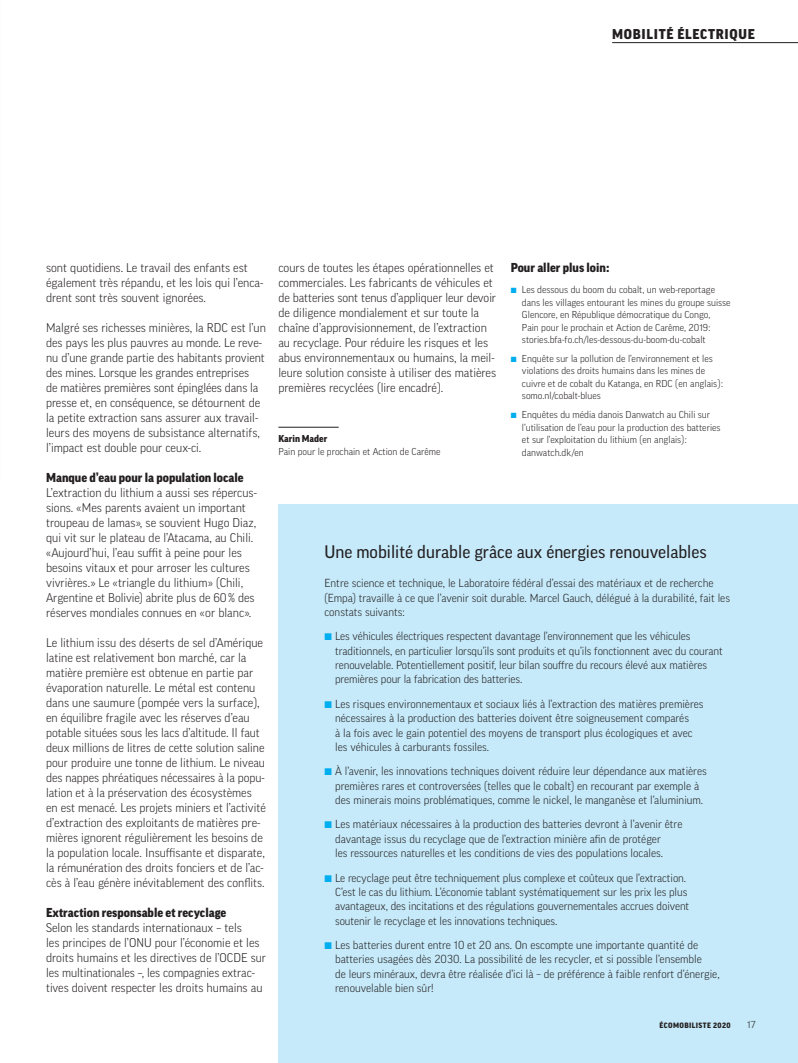
<style>
.page{position:relative;width:798px;height:1063px;background:#fff}
.page>*{position:absolute;margin:0;border:0;box-sizing:border-box;transform-origin:0 0}
.t1{font:17.5px "Good OT News";color:#231f20}
.t2{font:900 13.75px "Good OT";letter-spacing:.05em;color:#231f20}
.t3{font:900 12.5px "Good OT";color:#231f20}
.t4{font:300 12.25px/15px "Good OT";color:#231f20}
.t5{font:300 11.25px/14.4px "Good OT";color:#231f20}
.t6{font:300 9.75px/12.5px "Good OT";color:#231f20}
.t7{font:900 9.75px "Good OT";color:#231f20}
.t8{font:900 7.5px "Good OT";letter-spacing:.05em;color:#231f20}
.s1{color:#00aeef}
</style>
<div class="page">
<hr style="left:278px;top:427px;width:60px;height:1px;background:#231f20">
<div style="left:278px;top:504px;width:519px;height:559px;background:#c6eafa"></div>
<hr style="left:612px;top:42px;width:185px;height:1px;background:#231f20">
<p class="t2" style="left:612px;top:26px;width:144px">MOBILITÉ ÉLECTRIQUE</p>
<p class="t4" style="left:46px;top:260px;width:219px">sont quotidiens. Le travail des enfants est également très répandu, et les lois qui l’enca&shy;drent sont très souvent ignorées.</p>
<p class="t4" style="left:46px;top:320px;width:221px">Malgré ses richesses minières, la RDC est l’un des pays les plus pauvres au monde. Le reve&shy;nu d’une grande partie des habitants provient des mines. Lorsque les grandes entreprises<br>de matières premières sont épinglées dans la presse et, en conséquence, se détournent de la petite extraction sans assurer aux travail&shy;leurs des moyens de subsistance alternatifs, l’impact est double pour ceux-ci.</p>
<p class="t3" style="left:46px;top:471px;width:199px">Manque d’eau pour la population locale</p>
<p class="t4" style="left:46px;top:485px;width:212px">L’extraction du lithium a aussi ses répercus&shy;sions. «Mes parents avaient un important troupeau de lamas», se souvient Hugo Diaz, qui vit sur le plateau de l’Atacama, au Chili. «Aujourd’hui, l’eau suffit à peine pour les besoins vitaux et pour arroser les cultures vivrières.» Le «triangle du lithium» (Chili, Argentine et Bolivie) abrite plus de 60% des réserves mondiales connues en «or blanc».</p>
<p class="t4" style="left:46px;top:635px;width:221px">Le lithium issu des déserts de sel d’Amérique latine est relativement bon marché, car la matière première est obtenue en partie par évaporation naturelle. Le métal est contenu dans une saumure (pompée vers la surface), en équilibre fragile avec les réserves d’eau potable situées sous les lacs d’altitude. Il faut deux millions de litres de cette solution saline pour produire une tonne de lithium. Le niveau des nappes phréatiques nécessaires à la popu&shy;lation et à la préservation des écosystèmes en est menacé. Les projets miniers et l’activité d’extraction des exploitants de matières pre&shy;mières ignorent régulièrement les besoins de la population locale. Insuffisante et disparate, la rémunération des droits fonciers et de l’ac&shy;cès à l’eau génère inévitablement des conflits.</p>
<p class="t3" style="left:46px;top:906px;width:182px">Extraction responsable et recyclage</p>
<p class="t4" style="left:46px;top:920px;width:221px">Selon les standards internationaux – tels<br>les principes de l’ONU pour l’économie et les droits humains et les directives de l’OCDE sur les multinationales –, les compagnies extrac&shy;tives doivent respecter les droits humains au</p>
<p class="t4" style="left:278px;top:260px;width:219px">cours de toutes les étapes opérationnelles et commerciales. Les fabricants de véhicules et de batteries sont tenus d’appliquer leur devoir de diligence mondialement et sur toute la chaîne d’approvisionnement, de l’extraction au recyclage. Pour réduire les risques et les abus environnementaux ou humains, la meil&shy;leure solution consiste à utiliser des matières premières recyclées (lire encadré).</p>
<p class="t7" style="left:278px;top:433px;width:50px">Karin Mader</p>
<p class="t6" style="left:278px;top:445px;width:163px">Pain pour le prochain et Action de Carême</p>
<p class="t3" style="left:510px;top:261px;width:100px">Pour aller plus loin:</p>
<p class="t6" style="left:521px;top:283px;width:210px;text-indent:-11px"><span class="s1">◾</span> Les dessous du boom du cobalt, un web-reportage dans les villages entourant les mines du groupe suisse Glencore, en République démocratique du Congo,<br>Pain pour le prochain et Action de Carême, 2019: stories.bfa-fo.ch/les-dessous-du-boom-du-cobalt</p>
<p class="t6" style="left:521px;top:352px;width:202px;text-indent:-11px"><span class="s1">◾</span> Enquête sur la pollution de l’environnement et les violations des droits humains dans les mines de cuivre et de cobalt du Katanga, en RDC (en anglais): somo.nl/cobalt-blues</p>
<p class="t6" style="left:521px;top:408px;width:200px;text-indent:-11px"><span class="s1">◾</span> Enquêtes du média danois Danwatch au Chili sur l’utilisation de l’eau pour la production des batteries et sur l’exploitation du lithium (en anglais): danwatch.dk/en</p>
<h1 class="t1" style="left:324px;top:542px;width:383px">Une mobilité durable grâce aux énergies renouvelables</h1>
<p class="t5" style="left:324px;top:576px;width:407px">Entre science et technique, le Laboratoire fédéral d’essai des matériaux et de recherche (Empa) travaille à ce que l’avenir soit durable. Marcel Gauch, délégué à la durabilité, fait les constats suivants:</p>
<p class="t5" style="left:335px;top:629px;width:389px;text-indent:-11px"><span class="s1">◾</span> Les véhicules électriques respectent davantage l’environnement que les véhicules traditionnels, en particulier lorsqu’ils sont produits et qu’ils fonctionnent avec du courant renouvelable. Potentiellement positif, leur bilan souffre du recours élevé aux matières premières pour la fabrication des batteries.</p>
<p class="t5" style="left:335px;top:697px;width:370px;text-indent:-11px"><span class="s1">◾</span> Les risques environnementaux et sociaux liés à l’extraction des matières premières nécessaires à la production des batteries doivent être soigneusement comparés<br>à la fois avec le gain potentiel des moyens de transport plus écologiques et avec les véhicules à carburants fossiles.</p>
<p class="t5" style="left:335px;top:764px;width:373px;text-indent:-11px"><span class="s1">◾</span> À l’avenir, les innovations techniques doivent réduire leur dépendance aux matières premières rares et controversées (telles que le cobalt) en recourant par exemple à des minerais moins problématiques, comme le nickel, le manganèse et l’aluminium.</p>
<p class="t5" style="left:335px;top:817px;width:348px;text-indent:-11px"><span class="s1">◾</span> Les matériaux nécessaires à la production des batteries devront à l’avenir être davantage issus du recyclage que de l’extraction minière afin de protéger<br>les ressources naturelles et les conditions de vies des populations locales.</p>
<p class="t5" style="left:335px;top:870px;width:355px;text-indent:-11px"><span class="s1">◾</span> Le recyclage peut être techniquement plus complexe et coûteux que l’extraction.<br>C’est le cas du lithium. L’économie tablant systématiquement sur les prix les plus avantageux, des incitations et des régulations gouvernementales accrues doivent soutenir le recyclage et les innovations techniques.</p>
<p class="t5" style="left:335px;top:938px;width:386px;text-indent:-11px"><span class="s1">◾</span> Les batteries durent entre 10 et 20 ans. On escompte une importante quantité de batteries usagées dès 2030. La possibilité de les recycler, et si possible l’ensemble<br>de leurs minéraux, devra être réalisée d’ici là – de préférence à faible renfort d’énergie, renouvelable bien sûr!</p>
<p class="t8" style="left:659px;top:1021px;width:72px">ÉCOMOBILISTE 2020</p>
<p class="t6" style="left:747px;top:1018px;width:10px">17</p>
</div>
